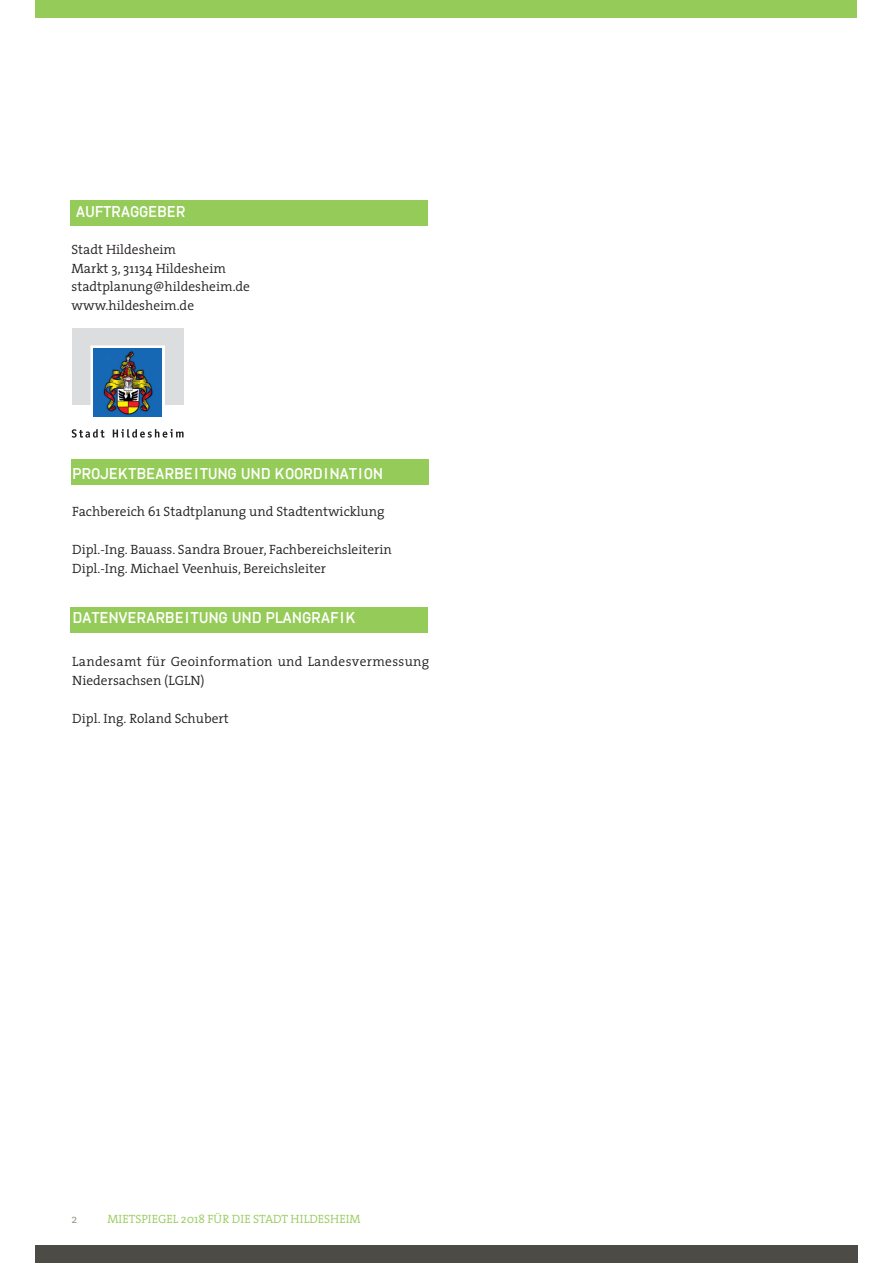
<style>
.page{position:relative;width:893px;height:1263px;background:#fff}
.page>*{position:absolute;margin:0;border:0;box-sizing:border-box;transform-origin:0 0}
.t1{font:500 15px "Uberform";color:#fff}
.t2{font:300 13.5px/18.8px "The Serif";color:#231f20}
.t3{font:300 13.5px/18.8px "The Serif";letter-spacing:.025em;color:#231f20}
.t4{font:300 12px "The Serif";color:#95cb58}
.t5{font:300 12px "The Serif";color:#95937f}
</style>
<div class="page">
<div style="left:36px;top:1245px;width:822px;height:18px;background:#4c4b46"></div>
<div style="left:36px;top:0;width:821px;height:18px;background:#95cb58"></div>
<div style="left:70px;top:200px;width:358px;height:25px;background:#95cb58"></div>
<div style="left:72px;top:328px;width:111px;height:76px;background:#dcdddf"></div>
<div style="left:91px;top:346px;width:74px;height:74px;background:linear-gradient(to right,#1668b4,#1668b4);border:1px solid #fff"></div>
<img style="left:94px;top:349px;width:68px;height:68px">
<svg style="left:72px;top:429px;width:33px;height:9px"></svg>
<svg style="left:113px;top:429px;width:71px;height:9px"></svg>
<div style="left:71px;top:459px;width:358px;height:26px;background:#95cb58"></div>
<div style="left:70px;top:608px;width:358px;height:25px;background:#95cb58"></div>
<p class="t1" style="left:76px;top:202px;width:111px">AUFTRAGGEBER</p>
<p class="t2" style="left:71px;top:240px;width:180px">Stadt Hildesheim<br>Markt 3, 31134 Hildesheim stadtplanung@hildesheim.de www.hildesheim.de</p>
<p class="t1" style="left:72px;top:463px;width:312px">PROJEKTBEARBEITUNG UND KOORDINATION</p>
<p class="t2" style="left:72px;top:503px;width:314px">Fachbereich 61 Stadtplanung und Stadtentwicklung</p>
<p class="t2" style="left:72px;top:540px;width:321px">Dipl.-Ing. Bauass. Sandra Brouer, Fachbereichsleiterin<br>Dipl.-Ing. Michael Veenhuis, Bereichsleiter</p>
<p class="t1" style="left:73px;top:607px;width:285px">DATENVERARBEITUNG UND PLANGRAFIK</p>
<p class="t3" style="left:72px;top:652px;width:359px">Landesamt für Geoinformation und Landesvermessung<br>Niedersachsen (LGLN)</p>
<p class="t2" style="left:72px;top:709px;width:158px">Dipl. Ing. Roland Schubert</p>
<p class="t5" style="left:71px;top:1211px;width:7px">2</p>
<p class="t4" style="left:107px;top:1211px;width:255px">MIETSPIEGEL 2018 FÜR DIE STADT HILDESHEIM</p>
</div>
